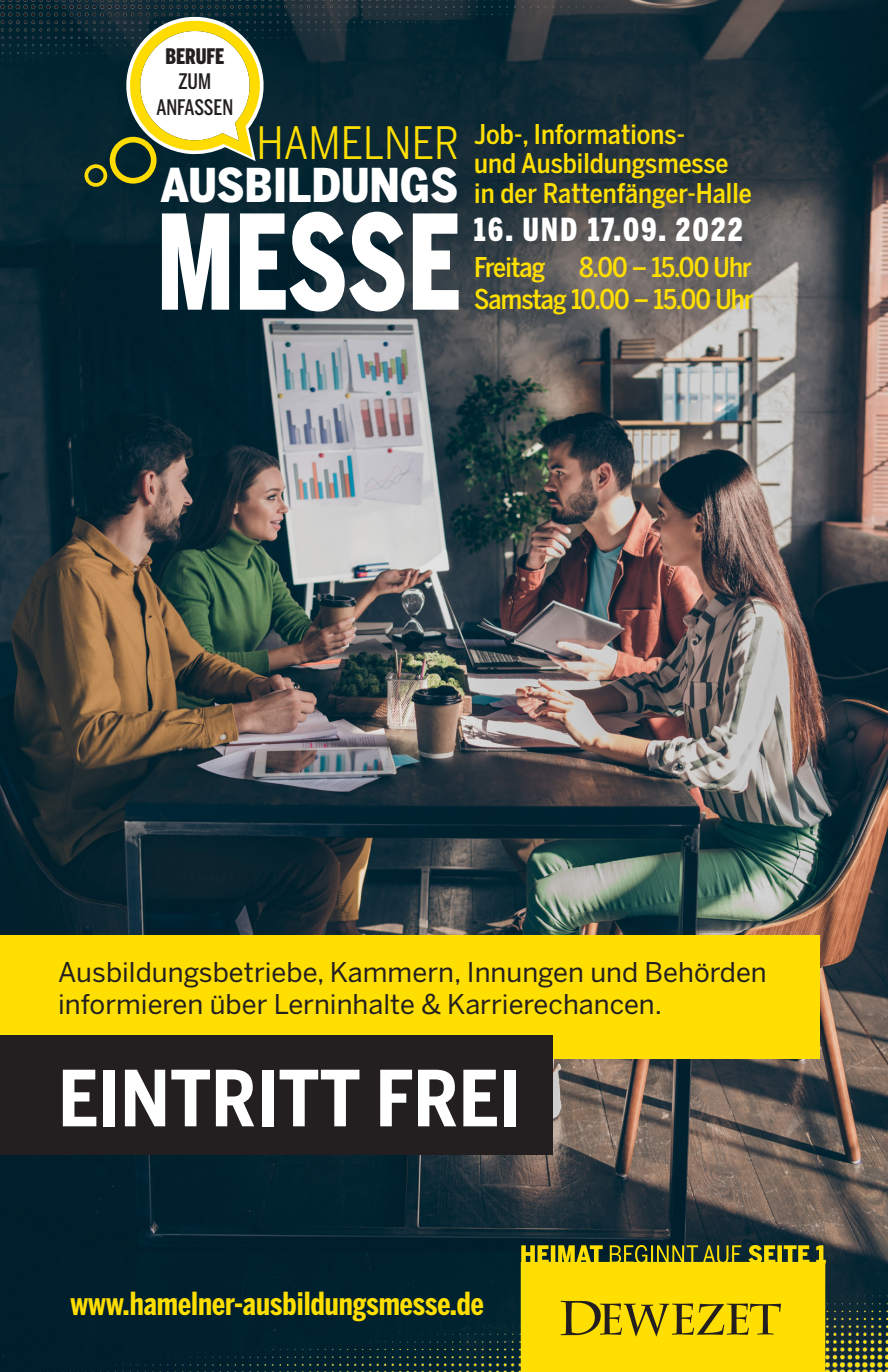
<style>
.page{position:relative;width:888px;height:1372px;background:#fff}
.page>*{position:absolute;margin:0;border:0;box-sizing:border-box;transform-origin:0 0}
.t1{font:700 76.5px "Benton Sans Cond";color:#fff}
.t2{font:900 46.12px "Benton Sans Cond";color:#fff}
.t3{font:44.32px "Benton Sans Cond";color:#ffdf01}
.t4{font:700 31.5px "Benton Sans Comp";color:#ffdf01}
.t5{font:900 31.5px "Benton Sans Comp";letter-spacing:.08em;color:#fff}
.t6{font:27px/32.4px "Benton Sans";color:#231f20}
.t7{font:500 27px/29.2px "Benton Sans Cond";color:#ffdf01}
.t8{font:500 27px/32.4px "Benton Sans Cond";letter-spacing:-.03em;color:#ffdf01}
.t9{font:500 21.15px/25.4px "Benton Sans Comp";color:#231f20;text-align:center}
.t10{font:900 21.15px "Benton Sans Comp";color:#231f20}
</style>
<div class="page">
<img style="left:0;top:69px;width:887px;height:1219px">
<img style="left:0;top:1288px;width:887px;height:83px">
<img style="left:0;top:0;width:887px;height:69px">
<svg style="left:520px;top:1244px;width:305px;height:127px;background:#dcc306"></svg>
<div style="left:110px;top:137px;width:46px;height:47px;border:6px solid #ffdc01;border-radius:50%"></div>
<div style="left:84px;top:164px;width:23px;height:23px;border:4px solid #ffdc01;border-radius:50%"></div>
<svg style="left:126px;top:17px;width:137px;height:144px"></svg>
<svg style="left:162px;top:212px;width:296px;height:99px"></svg>
<div style="left:0;top:935px;width:819px;height:123px;background:#ffdf01"></div>
<div style="left:0;top:1035px;width:552px;height:119px;background:#231f20"></div>
<p class="t10" style="left:165px;top:43px;width:60px">BERUFE</p>
<p class="t9" style="left:156px;top:69px;width:78px">ZUM<br>ANFASSEN</p>
<h3 class="t3" style="left:256px;top:116px;width:204px">HAMELNER</h3>
<h2 class="t2" style="left:160px;top:155px;width:299px">AUSBILDUNGS</h2>
<p class="t7" style="left:474px;top:120px;width:279px">Job-, Informations-<br>und Ausbildungsmesse in der Rattenfänger-Halle</p>
<p class="t5" style="left:474px;top:210px;width:270px">16. UND 17.09. 2022</p>
<p class="t8" style="left:474px;top:250px;width:281px">Freitag 8.00 – 15.00 Uhr<br>Samstag 10.00 – 15.00 Uhr</p>
<p class="t6" style="left:58px;top:955px;width:710px">Ausbildungsbetriebe, Kammern, Innungen und Behörden informieren über Lerninhalte &amp; Karrierechancen.</p>
<h1 class="t1" style="left:58px;top:1050px;width:464px">EINTRITT FREI</h1>
<p class="t4" style="left:70px;top:1283px;width:415px">www.hamelner-ausbildungsmesse.de</p>
</div>
